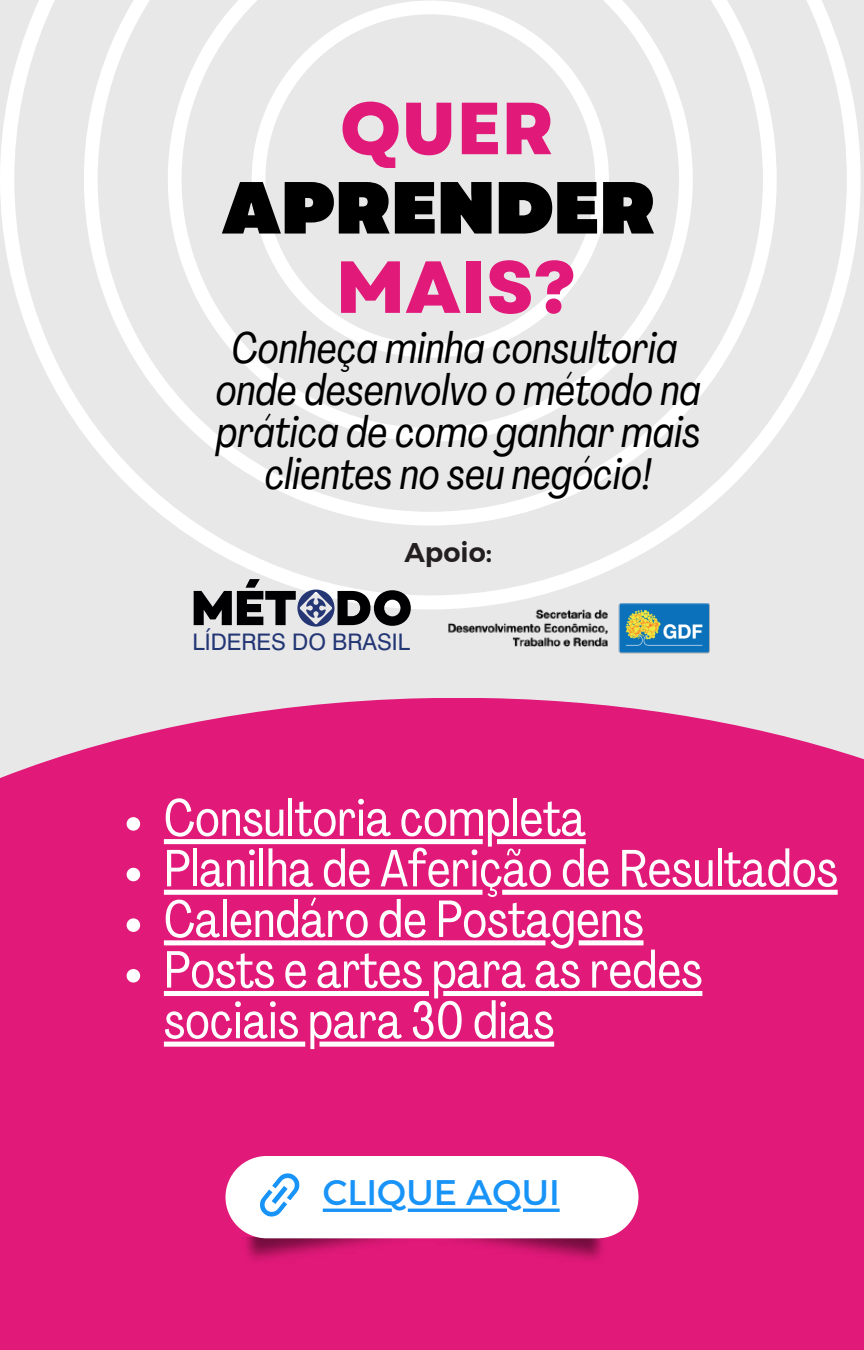
<style>
.page{position:relative;width:864px;height:1350px;background:#e9e8e9}
.page>*{position:absolute;margin:0;border:0;box-sizing:border-box;transform-origin:0 0}
.t1{font:800 73.58px "Garet";color:#e11979}
.t2{font:900 73.58px "Garet";color:#000}
.t3{font:51.75px/50.6px "Agrandir Tight";color:#fff}
.t4{font:italic 43.65px/42.3px "Agrandir Tight";color:#000;text-align:center}
.t5{font:35.55px "Montserrat";color:#1893f8}
.t6{font:600 27px "Montserrat";color:#231f20}
.t7{font:22.95px "Swiss 721 BT";color:#243775}
</style>
<div class="page">
<div style="left:0;top:698px;width:864px;height:652px;background:#e11979"></div>
<svg style="left:0;top:0;width:861px;height:609px"></svg>
<img style="left:240px;top:1238px;width:370px;height:25px">
<svg style="left:225px;top:1156px;width:414px;height:82px;background:#f9f2f8"></svg>
<hr style="left:523px;top:1209px;width:37px;height:3px;background:#1893f8">
<hr style="left:408px;top:1209px;width:99px;height:3px;background:#1893f8">
<hr style="left:323px;top:1209px;width:69px;height:3px;background:#1893f8">
<svg style="left:127px;top:817px;width:13px;height:14px"></svg>
<div style="left:497px;top:839px;width:89px;height:5px;background:#fff"></div>
<div style="left:164px;top:839px;width:319px;height:5px;background:#fff"></div>
<svg style="left:127px;top:868px;width:13px;height:13px"></svg>
<div style="left:502px;top:890px;width:336px;height:5px;background:#fff"></div>
<div style="left:164px;top:890px;width:319px;height:5px;background:#fff"></div>
<svg style="left:127px;top:918px;width:13px;height:14px"></svg>
<div style="left:579px;top:940px;width:65px;height:5px;background:#fff"></div>
<div style="left:164px;top:940px;width:381px;height:5px;background:#fff"></div>
<svg style="left:127px;top:969px;width:13px;height:14px"></svg>
<div style="left:443px;top:991px;width:259px;height:5px;background:#fff"></div>
<div style="left:164px;top:991px;width:265px;height:5px;background:#fff"></div>
<div style="left:320px;top:1042px;width:234px;height:5px;background:#fff"></div>
<div style="left:164px;top:1042px;width:141px;height:5px;background:#fff"></div>
<svg style="left:194px;top:579px;width:217px;height:48px"></svg>
<img style="left:432px;top:590px;width:301px;height:64px">
<h1 class="t1" style="left:340px;top:82px;width:216px">QUER</h1>
<h1 class="t2" style="left:222px;top:157px;width:435px">APRENDER</h1>
<h1 class="t1" style="left:336px;top:241px;width:242px">MAIS?</h1>
<p class="t4" style="left:216px;top:326px;width:486px">Conheça minha consultoria onde desenvolvo o método na prática de como ganhar mais clientes no seu negócio!</p>
<p class="t6" style="left:404px;top:531px;width:89px">Apoio:</p>
<p class="t7" style="left:193px;top:628px;width:219px">LÍDERES DO BRASIL</p>
<p class="t3" style="left:164px;top:792px;width:675px">Consultoria completa<br>Planilha de Aferição de Resultados<br>Calendáro de Postagens<br>Posts e artes para as redes sociais para 30 dias</p>
<p class="t5" style="left:323px;top:1171px;width:238px">CLIQUE AQUI</p>
</div>
